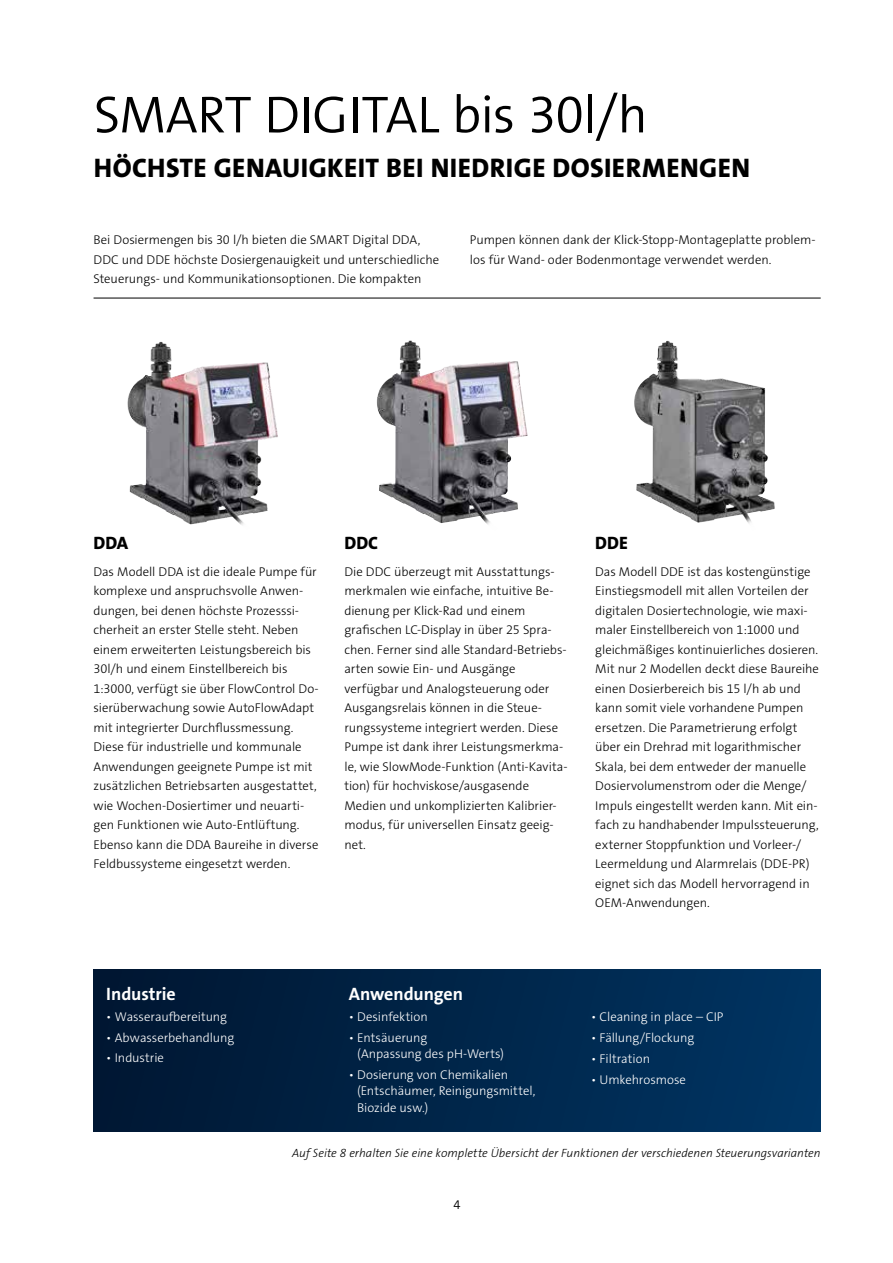
<style>
.page{position:relative;width:893px;height:1263px;background:#fff}
.page>*{position:absolute;margin:0;border:0;box-sizing:border-box;transform-origin:0 0}
.t1{font:52.5px "Grundfos The Sans V2 OT 4 SL";letter-spacing:-.01em;color:#000}
.t2{font:27px "Grundfos The Sans V2 OT 8 XB";letter-spacing:.02em;color:#000}
.t3{font:18px "Grundfos The Sans V2 OT 7 B";letter-spacing:-.005em;color:#fff}
.t4{font:18px "Grundfos The Sans V2 OT 8 XB";letter-spacing:.005em;color:#000}
.t5{font:12.75px/19.5px "Grundfos The Sans V2 OT 3 L";letter-spacing:-.005em;color:#000}
.t6{font:12.75px/16.5px "Grundfos The Sans V2 OT 3 L";letter-spacing:-.005em;color:#fff}
.t7{font:12.75px "Grundfos The Sans V2 OT 4 SL";color:#000}
.t8{font:12px "Grundfos The Sans V2 OT 3 L Italic";color:#000}
</style>
<div class="page">
<hr style="left:892px;top:0;width:1px;height:1263px;background:#72a4d1">
<img style="left:127px;top:342px;width:141px;height:183px">
<img style="left:376px;top:340px;width:142px;height:184px">
<img style="left:634px;top:341px;width:141px;height:182px">
<div style="left:94px;top:970px;width:727px;height:161px;background:linear-gradient(to right,#001631,#003562)"></div>
<hr style="left:94px;top:298px;width:727px;height:1px;background:#000">
<h1 class="t1" style="left:94px;top:81px;width:555px">SMART DIGITAL bis 30l/h</h1>
<h2 class="t2" style="left:94px;top:151px;width:658px">HÖCHSTE GENAUIGKEIT BEI NIEDRIGE DOSIERMENGEN</h2>
<p class="t5" style="left:94px;top:230px;width:347px">Bei Dosiermengen bis 30 l/h bieten die SMART Digital DDA,<br>DDC und DDE höchste Dosiergenauigkeit und unterschiedliche<br>Steuerungs- und Kommunikationsoptionen. Die kompakten</p>
<p class="t5" style="left:470px;top:230px;width:347px">Pumpen können dank der Klick-Stopp-Montageplatte problem&shy;los für Wand- oder Bodenmontage verwendet werden.</p>
<h3 class="t4" style="left:94px;top:531px;width:36px">DDA</h3>
<p class="t5" style="left:94px;top:562px;width:227px">Das Modell DDA ist die ideale Pumpe für komplexe und anspruchsvolle Anwen&shy;dungen, bei denen höchste Prozesssi&shy;cherheit an erster Stelle steht. Neben einem erweiterten Leistungsbereich bis 30l/h und einem Einstellbereich bis 1:3000, verfügt sie über FlowControl Do&shy;sierüberwachung sowie AutoFlowAdapt mit integrierter Durchflussmessung.<br>Diese für industrielle und kommunale Anwendungen geeignete Pumpe ist mit zusätzlichen Betriebsarten ausgestattet, wie Wochen-Dosiertimer und neuarti&shy;gen Funktionen wie Auto-Entlüftung.<br>Ebenso kann die DDA Baureihe in diverse Feldbussysteme eingesetzt werden.</p>
<h3 class="t4" style="left:344px;top:531px;width:35px">DDC</h3>
<p class="t5" style="left:344px;top:562px;width:225px">Die DDC überzeugt mit Ausstattungs&shy;merkmalen wie einfache, intuitive Be&shy;dienung per Klick-Rad und einem grafischen LC-Display in über 25 Spra&shy;chen. Ferner sind alle Standard-Betriebs&shy;arten sowie Ein- und Ausgänge verfügbar und Analogsteuerung oder Ausgangsrelais können in die Steue&shy;rungssysteme integriert werden. Diese Pumpe ist dank ihrer Leistungsmerkma&shy;le, wie SlowMode-Funktion (Anti-Kavita&shy;tion) für hochviskose/ausgasende Medien und unkomplizierten Kalibrier&shy;modus, für universellen Einsatz geeig&shy;net.</p>
<h3 class="t4" style="left:595px;top:531px;width:34px">DDE</h3>
<p class="t5" style="left:595px;top:562px;width:225px">Das Modell DDE ist das kostengünstige Einstiegsmodell mit allen Vorteilen der digitalen Dosiertechnologie, wie maxi&shy;maler Einstellbereich von 1:1000 und gleichmäßiges kontinuierliches dosieren.<br>Mit nur 2 Modellen deckt diese Baureihe einen Dosierbereich bis 15 l/h ab und kann somit viele vorhandene Pumpen ersetzen. Die Parametrierung erfolgt über ein Drehrad mit logarithmischer Skala, bei dem entweder der manuelle Dosiervolumenstrom oder die Menge/ Impuls eingestellt werden kann. Mit ein&shy;fach zu handhabender Impulssteuerung, externer Stoppfunktion und Vorleer-/ Leermeldung und Alarmrelais (DDE-PR) eignet sich das Modell hervorragend in OEM-Anwendungen.</p>
<h3 class="t3" style="left:106px;top:982px;width:71px">Industrie</h3>
<p class="t6" style="left:106px;top:1008px;width:122px">• Wasseraufbereitung</p>
<p class="t6" style="left:106px;top:1029px;width:130px">• Abwasserbehandlung</p>
<p class="t6" style="left:106px;top:1050px;width:59px">• Industrie</p>
<h3 class="t3" style="left:349px;top:982px;width:116px">Anwendungen</h3>
<p class="t6" style="left:349px;top:1008px;width:81px">• Desinfektion</p>
<p class="t6" style="left:357px;top:1029px;width:148px;text-indent:-9px">• Entsäuerung<br>(Anpassung des pH-Werts)</p>
<p class="t6" style="left:357px;top:1066px;width:180px;text-indent:-9px">• Dosierung von Chemikalien (Entschäumer, Reinigungsmittel,<br>Biozide usw.)</p>
<p class="t6" style="left:591px;top:1009px;width:134px">• Cleaning in place – CIP</p>
<p class="t6" style="left:591px;top:1029px;width:105px">• Fällung/Flockung</p>
<p class="t6" style="left:591px;top:1050px;width:61px">• Filtration</p>
<p class="t6" style="left:591px;top:1071px;width:96px">• Umkehrosmose</p>
<p class="t8" style="left:292px;top:1145px;width:530px">Auf Seite 8 erhalten Sie eine komplette Übersicht der Funktionen der verschiedenen Steuerungsvarianten</p>
<p class="t7" style="left:454px;top:1197px;width:9px">4</p>
</div>
